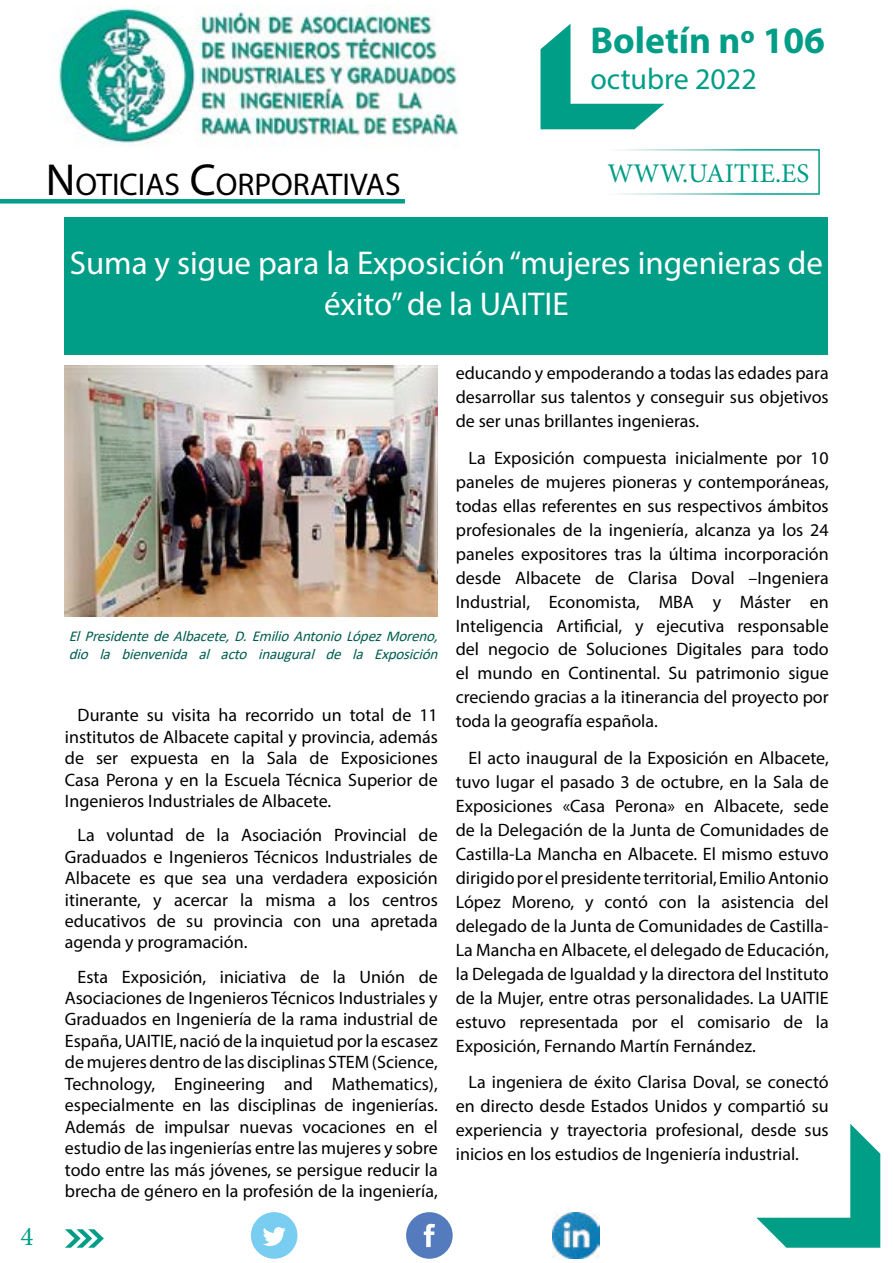
<style>
.page{position:relative;width:893px;height:1263px;background:#fff}
.page>*{position:absolute;margin:0;border:0;box-sizing:border-box;transform-origin:0 0}
.t1{font:45px "Myriad Pro";color:#000}
.t2{font:700 37.5px "Myriad Pro";color:#009d87}
.t3{font:33px/40.5px "Myriad Pro";color:#fff;text-align:center}
.t4{font:31.5px "Myriad Pro";color:#000}
.t5{font:30px "Myriad Pro";color:#009d87}
.t6{font:27px "Minion Pro";color:#009d87}
.t7{font:18px/24px "Myriad Pro";color:#000;text-align:justify}
.t8{font:italic 15px/18px "Calibri";color:#005c4e}
.s1{font-size:45px}
</style>
<div class="page">
<svg style="left:65px;top:1229px;width:39px;height:19px"></svg>
<div style="left:406px;top:1212px;width:47px;height:47px;background:#547bbd;border-radius:50%"></div>
<svg style="left:424px;top:1224px;width:11px;height:23px"></svg>
<div style="left:251px;top:1212px;width:46px;height:47px;background:#79cdf1;border-radius:50%"></div>
<svg style="left:263px;top:1227px;width:23px;height:19px"></svg>
<img style="left:553px;top:1212px;width:46px;height:47px">
<svg style="left:756px;top:1124px;width:124px;height:124px"></svg>
<svg style="left:540px;top:24px;width:124px;height:105px"></svg>
<div style="left:606px;top:149px;width:214px;height:46px;border:2px solid #fff"></div>
<div style="left:0;top:199px;width:405px;height:5px;background:#009d87"></div>
<img style="left:58px;top:6px;width:401px;height:138px">
<div style="left:65px;top:218px;width:763px;height:137px;background:#009d87"></div>
<img style="left:65px;top:366px;width:372px;height:251px">
<h2 class="t2" style="left:590px;top:16px;width:236px">Boletín nº 106</h2>
<h3 class="t5" style="left:590px;top:60px;width:168px">octubre 2022</h3>
<h1 class="t1" style="left:46px;top:152px;width:31px">N</h1>
<h3 class="t6" style="left:607px;top:155px;width:204px">WWW.UAITIE.ES</h3>
<h3 class="t4" style="left:75px;top:165px;width:327px">OTICIAS <span class="s1">C</span>ORPORATIVAS</h3>
<h3 class="t6" style="left:21px;top:1218px;width:14px">4</h3>
<h3 class="t3" style="left:70px;top:242px;width:755px">Suma y sigue para la Exposición “mujeres ingenieras de éxito” de la UAITIE</h3>
<p class="t8" style="left:69px;top:626px;width:375px">ElPresidentedeAlbacete,D.EmilioAntonioLópezMoreno, dio la bienvenida al acto inaugural de la Exposición</p>
<p class="t7" style="left:65px;top:704px;width:374px;line-height:21.5px;text-indent:13px">Durante su visita ha recorrido un total de 11 institutos de Albacete capital y provincia, además de ser expuesta en la Sala de Exposiciones Casa Perona y en la Escuela Técnica Superior de Ingenieros Industriales de Albacete.</p>
<p class="t7" style="left:65px;top:824px;width:374px;line-height:21.5px;text-indent:13px">La voluntad de la Asociación Provincial de Graduados e Ingenieros Técnicos Industriales de Albacete es que sea una verdadera exposición itinerante, y acercar la misma a los centros educativos de su provincia con una apretada agenda y programación.</p>
<p class="t7" style="left:65px;top:965px;width:374px;line-height:21.5px;text-indent:13px">Esta Exposición, iniciativa de la Unión de Asociaciones de Ingenieros Técnicos Industriales y Graduados en Ingeniería de la rama industrial de España, UAITIE, nació de la inquietud por la escasez de mujeres dentro de las disciplinas STEM (Science, Technology, Engineering and Mathematics), especialmente en las disciplinas de ingenierías.<br>Además de impulsar nuevas vocaciones en el estudio de las ingenierías entre las mujeres y sobre todo entre las más jóvenes, se persigue reducir la brecha de género en la profesión de la ingeniería,</p>
<p class="t7" style="left:456px;top:361px;width:374px">educando y empoderando a todas las edades para desarrollar sus talentos y conseguir sus objetivos de ser unas brillantes ingenieras.</p>
<p class="t7" style="left:456px;top:445px;width:374px;text-indent:13px">La Exposición compuesta inicialmente por 10 paneles de mujeres pioneras y contemporáneas, todas ellas referentes en sus respectivos ámbitos profesionales de la ingeniería, alcanza ya los 24 paneles expositores tras la última incorporación desde Albacete de Clarisa Doval –Ingeniera Industrial, Economista, MBA y Máster en Inteligencia Artificial, y ejecutiva responsable del negocio de Soluciones Digitales para todo el mundo en Continental. Su patrimonio sigue creciendo gracias a la itinerancia del proyecto por toda la geografía española.</p>
<p class="t7" style="left:456px;top:746px;width:374px;text-indent:13px">El acto inaugural de la Exposición en Albacete, tuvo lugar el pasado 3 de octubre, en la Sala de Exposiciones «Casa Perona» en Albacete, sede de la Delegación de la Junta de Comunidades de Castilla-La Mancha en Albacete. El mismo estuvo dirigido por el presidente territorial, Emilio Antonio López Moreno, y contó con la asistencia del delegado de la Junta de Comunidades de Castilla-La Mancha en Albacete, el delegado de Educación, la Delegada de Igualdad y la directora del Instituto de la Mujer, entre otras personalidades. La UAITIE estuvo representada por el comisario de la Exposición, Fernando Martín Fernández.</p>
<p class="t7" style="left:456px;top:1070px;width:374px;text-indent:13px">La ingeniera de éxito Clarisa Doval, se conectó en directo desde Estados Unidos y compartió su experiencia y trayectoria profesional, desde sus inicios en los estudios de Ingeniería industrial.</p>
</div>
